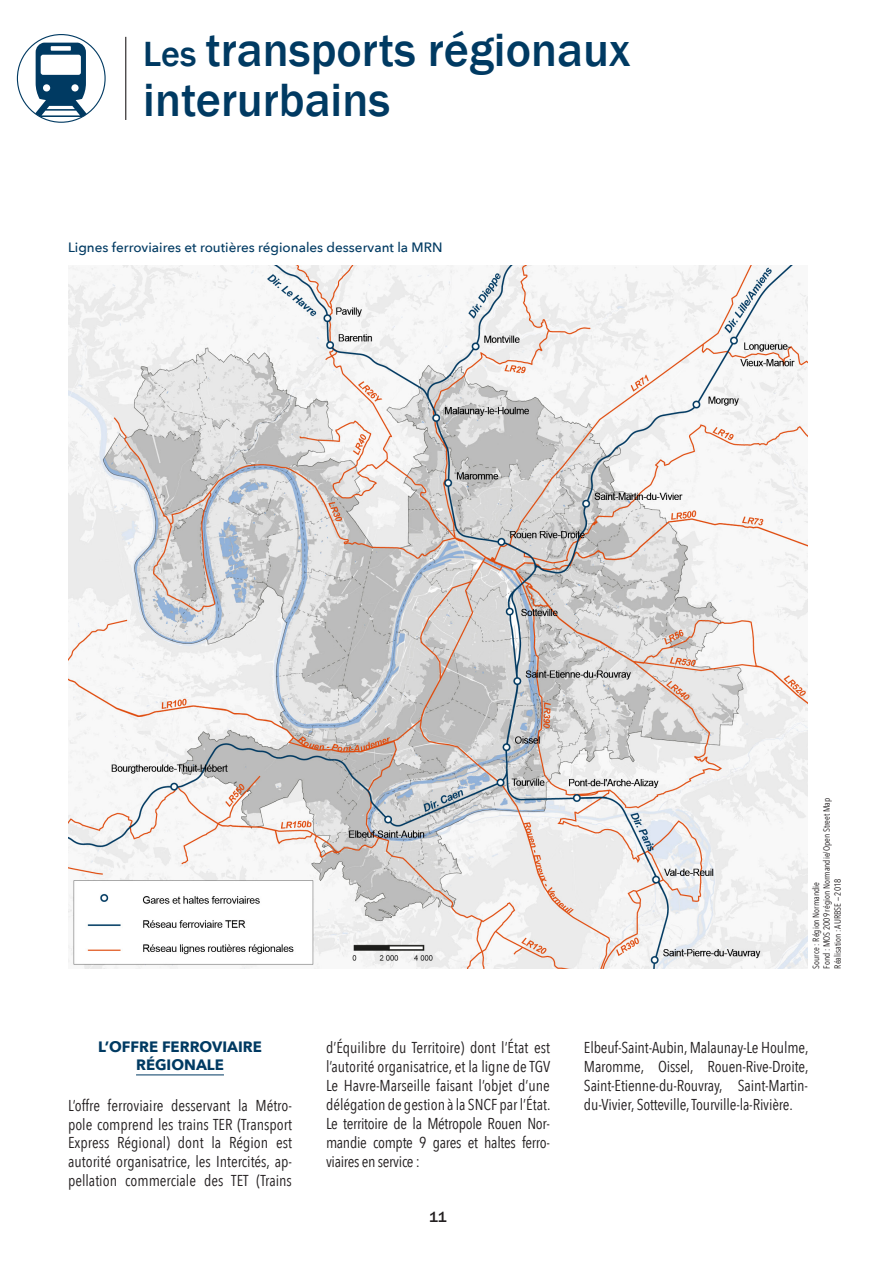
<style>
.page{position:relative;width:893px;height:1263px;background:#fff}
.page>*{position:absolute;margin:0;border:0;box-sizing:border-box;transform-origin:0 0}
.t1{font:500 48px/49.5px "Franklin Gothic";color:#003a62}
.t2{font:15.75px/18.9px "Avenir Next Condensed";letter-spacing:-.01em;color:#231f20;text-align:justify}
.t3{font:700 15px/18px "Avenir Next";color:#003a62;text-align:center}
.t4{font:500 15px "Franklin Gothic";color:#231f20}
.t5{font:500 13.5px "Avenir Next";color:#003a62}
.t6{font:9px/10.8px "Avenir Next Condensed";color:#231f20}
.s1{font-size:36px}
</style>
<div class="page">
<svg style="left:32px;top:43px;width:58px;height:75px"></svg>
<hr style="left:125px;top:37px;width:1px;height:83px;background:#231f20">
<hr style="left:136px;top:1075px;width:88px;height:1px;background:#003a62">
<img style="left:68px;top:265px;width:740px;height:704px">
<h1 class="t1" style="left:143px;top:26px;width:488px"><span class="s1">Les</span> transports régionaux interurbains</h1>
<p class="t5" style="left:68px;top:235px;width:376px">Lignes ferroviaires et routières régionales desservant la MRN</p>
<p class="t6" style="left:810px;top:969px;width:172px;rotate:-90deg">Source : Région Normandie<br>Fond : MOS 2009 région Normandie/Open Street Map<br>Réalisation : AURBSE — 2018</p>
<p class="t3" style="left:98px;top:1038px;width:165px">L’OFFRE FERROVIAIRE<br>RÉGIONALE</p>
<p class="t2" style="left:68px;top:1095px;width:225px">L’offre ferroviaire desservant la Métro&shy;pole comprend les trains TER (Transport Express Régional) dont la Région est autorité organisatrice, les Intercités, ap&shy;pellation commerciale des TET (Trains</p>
<p class="t2" style="left:326px;top:1037px;width:226px">d’Équilibre du Territoire) dont l’État est l’autorité organisatrice, et la ligne de TGV Le Havre-Marseille faisant l’objet d’une délégation de gestion à la SNCF par l’État.<br>Le territoire de la Métropole Rouen Nor&shy;mandie compte 9 gares et haltes ferro&shy;viaires en service :</p>
<p class="t2" style="left:584px;top:1037px;width:226px">Elbeuf-Saint-Aubin, Malaunay-Le Houlme, Maromme, Oissel, Rouen-Rive-Droite, Saint-Etienne-du-Rouvray, Saint-Martin&shy;du-Vivier, Sotteville, Tourville-la-Rivière.</p>
<p class="t4" style="left:429px;top:1208px;width:19px">11</p>
</div>
